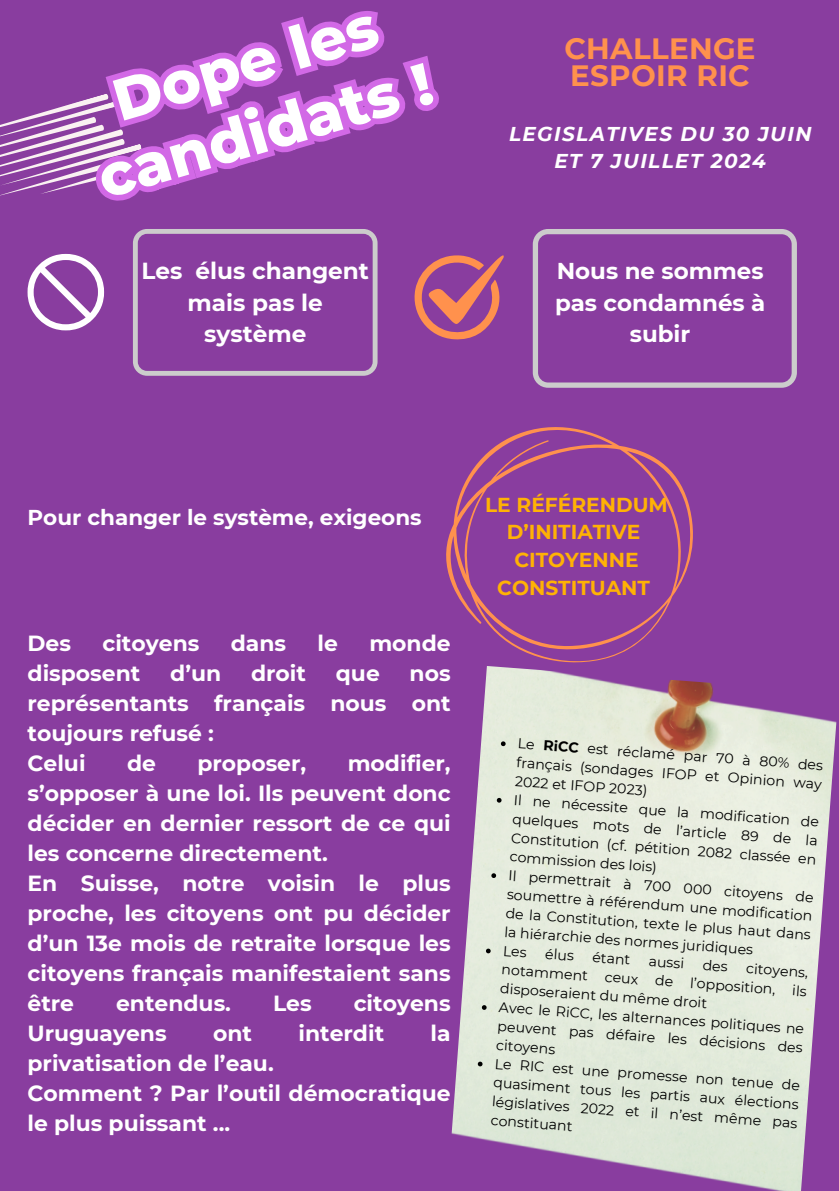
<style>
.page{position:relative;width:839px;height:1191px;background:#fff}
.page>*{position:absolute;margin:0;border:0;box-sizing:border-box;transform-origin:0 0}
.t1{font:800 59px/70px "Montserrat";color:#fff;text-align:center}
.t2{font:700 29.4px/27px "Montserrat";letter-spacing:.01em;color:#ff914d}
.t3{font:700 23.2px/31.6px "Montserrat";color:#fff;text-align:center}
.t4{font:700 23px/31.6px "Montserrat";color:#fff;text-align:center}
.t5{font:700 21.8px/30px "Montserrat";color:#fff}
.t6{font:700 21.4px "Montserrat";color:#fff}
.t7{font:700 20.2px/27.6px "Montserrat";color:#ffb205;text-align:center}
.t8{font:italic 700 20px/27px "Montserrat";letter-spacing:.07em;color:#fff;text-align:center}
.t9{font:14.2px/18.8px "Montserrat";color:#000}
.t10{font:700 14.2px "Montserrat";color:#000}
</style>
<div class="page">
<div style="left:0;top:0;width:838px;height:1191px;background:#893d9f"></div>
<img style="left:451px;top:669px;width:386px;height:522px">
<svg style="left:446px;top:427px;width:247px;height:242px"></svg>
<svg style="left:28px;top:254px;width:76px;height:76px"></svg>
<svg style="left:0;top:103px;width:75px;height:93px"></svg>
<svg style="left:414px;top:255px;width:89px;height:85px"></svg>
<svg style="left:133px;top:229px;width:244px;height:147px"></svg>
<svg style="left:500px;top:741px;width:5px;height:5px"></svg>
<svg style="left:496px;top:798px;width:5px;height:5px"></svg>
<svg style="left:491px;top:873px;width:5px;height:5px"></svg>
<svg style="left:486px;top:948px;width:5px;height:6px"></svg>
<svg style="left:481px;top:1005px;width:5px;height:5px"></svg>
<svg style="left:477px;top:1062px;width:5px;height:5px"></svg>
<svg style="left:281px;top:11px;width:104px;height:27px"></svg>
<svg style="left:75px;top:38px;width:364px;height:163px"></svg>
<svg style="left:532px;top:229px;width:264px;height:159px"></svg>
<svg style="left:519px;top:738px;width:15px;height:12px"></svg>
<svg style="left:587px;top:745px;width:21px;height:10px"></svg>
<svg style="left:515px;top:795px;width:6px;height:10px"></svg>
<svg style="left:533px;top:799px;width:17px;height:9px"></svg>
<svg style="left:509px;top:870px;width:6px;height:11px"></svg>
<svg style="left:703px;top:959px;width:24px;height:13px"></svg>
<svg style="left:570px;top:1029px;width:23px;height:10px"></svg>
<svg style="left:496px;top:1059px;width:15px;height:11px"></svg>
<svg style="left:521px;top:1060px;width:23px;height:12px"></svg>
<svg style="left:553px;top:1065px;width:20px;height:9px"></svg>
<h3 class="t1" style="left:70px;top:77px;width:347px;rotate:-16deg">Dope les candidats !</h3>
<p class="t3" style="left:141px;top:255px;width:229px">Les élus changent mais pas le système</p>
<h4 class="t2" style="left:564px;top:35px;width:193px">CHALLENGE<br>ESPOIR RIC</h4>
<h3 class="t8" style="left:509px;top:121px;width:304px">LEGISLATIVES DU 30 JUIN<br>ET 7 JUILLET 2024</h3>
<h3 class="t4" style="left:555px;top:255px;width:212px">Nous ne sommes pas condamnés à subir</h3>
<p class="t6" style="left:28px;top:505px;width:395px">Pour changer le système, exigeons</p>
<h2 class="t5" style="left:28px;top:628px;width:45px">Des</h2>
<h2 class="t5" style="left:102px;top:628px;width:98px">citoyens</h2>
<h2 class="t5" style="left:231px;top:628px;width:57px">dans</h2>
<h2 class="t5" style="left:317px;top:628px;width:22px">le</h2>
<h2 class="t5" style="left:369px;top:628px;width:83px">monde</h2>
<h2 class="t5" style="left:28px;top:658px;width:114px">disposent</h2>
<h2 class="t5" style="left:170px;top:658px;width:52px">d’un</h2>
<h2 class="t5" style="left:251px;top:658px;width:56px">droit</h2>
<h2 class="t5" style="left:336px;top:658px;width:45px">que</h2>
<h2 class="t5" style="left:28px;top:658px;width:424px;text-indent:382px">nos représentants français nous ont toujours refusé :<br>Celui</h2>
<h2 class="t5" style="left:28px;top:748px;width:424px;text-indent:320px">modifier, s’opposer à une loi. Ils peuvent donc décider en dernier ressort de ce qui les concerne directement.<br>En Suisse, notre voisin le plus proche, les citoyens ont pu décider d’un 13e mois de retraite lorsque les citoyens français manifestaient sans être</h2>
<h2 class="t5" style="left:127px;top:748px;width:30px">de</h2>
<h2 class="t5" style="left:197px;top:748px;width:110px">proposer,</h2>
<h2 class="t5" style="left:116px;top:988px;width:116px">entendus.</h2>
<h2 class="t5" style="left:273px;top:988px;width:40px">Les</h2>
<h2 class="t5" style="left:354px;top:988px;width:98px">citoyens</h2>
<h2 class="t5" style="left:28px;top:1018px;width:141px">Uruguayens</h2>
<h2 class="t5" style="left:213px;top:1018px;width:40px">ont</h2>
<h2 class="t5" style="left:298px;top:1018px;width:87px">interdit</h2>
<h2 class="t5" style="left:430px;top:1018px;width:22px">la</h2>
<h2 class="t5" style="left:28px;top:1048px;width:424px">privatisation de l’eau.<br>Comment ? Par l’outil démocratique le plus puissant ...</h2>
<p class="t7" style="left:485px;top:490px;width:184px">LE RÉFÉRENDUM<br>D’INITIATIVE<br>CITOYENNE<br>CONSTITUANT</p>
<p class="t10" style="left:544px;top:737px;width:37px;rotate:4deg">RiCC</p>
<p class="t9" style="left:618px;top:741px;width:208px;rotate:4deg">réclamé par 70 à 80% des</p>
<p class="t9" style="left:516px;top:772px;width:134px;rotate:4deg">2022 et IFOP 2023)</p>
<h3 class="t9" style="left:513px;top:809px;width:68px;rotate:4deg">quelques</h3>
<p class="t9" style="left:517px;top:753px;width:57px;rotate:4deg">français</p>
<p class="t9" style="left:581px;top:758px;width:243px;rotate:4deg">(sondages IFOP et Opinion way</p>
<h3 class="t9" style="left:562px;top:794px;width:260px;rotate:4deg">nécessite que la modification de</h3>
<h3 class="t9" style="left:593px;top:815px;width:227px;rotate:4deg">mots de l’article 89 de la</h3>
<h3 class="t9" style="left:512px;top:828px;width:90px;rotate:4deg">Constitution</h3>
<h3 class="t9" style="left:510px;top:847px;width:149px;rotate:4deg">commission des lois)</h3>
<h3 class="t9" style="left:607px;top:835px;width:211px;rotate:4deg">(cf. pétition 2082 classée en</h3>
<p class="t9" style="left:507px;top:885px;width:307px;rotate:4deg">soumettre à référendum une modification</p>
<p class="t9" style="left:529px;top:868px;width:287px;rotate:4deg">permettrait à 700 000 citoyens de</p>
<p class="t9" style="left:506px;top:904px;width:307px;rotate:4deg">de la Constitution, texte le plus haut dans la hiérarchie des normes juridiques</p>
<p class="t9" style="left:503px;top:941px;width:307px;rotate:4deg">Les<br>notamment ceux de l’opposition, ils</p>
<p class="t9" style="left:546px;top:944px;width:30px;rotate:4deg">élus</p>
<p class="t9" style="left:593px;top:948px;width:40px;rotate:4deg">étant</p>
<p class="t9" style="left:649px;top:952px;width:37px;rotate:4deg">aussi</p>
<p class="t9" style="left:746px;top:959px;width:64px;rotate:4deg">citoyens,</p>
<p class="t9" style="left:501px;top:979px;width:209px;rotate:4deg">disposeraient du même droit</p>
<h3 class="t9" style="left:499px;top:998px;width:307px;rotate:4deg">Avec le RiCC, les alternances politiques ne peuvent</h3>
<h3 class="t9" style="left:497px;top:1035px;width:61px;rotate:4deg">citoyens</h3>
<h3 class="t9" style="left:607px;top:1025px;width:198px;rotate:4deg">défaire les décisions des</h3>
<p class="t9" style="left:494px;top:1073px;width:79px;rotate:4deg">quasiment</p>
<p class="t9" style="left:581px;top:1079px;width:220px;rotate:4deg">tous les partis aux élections</p>
<p class="t9" style="left:582px;top:1061px;width:220px;rotate:4deg">une promesse non tenue de</p>
<p class="t9" style="left:492px;top:1092px;width:307px;rotate:4deg">législatives 2022 et il n’est même pas constituant</p>
</div>
